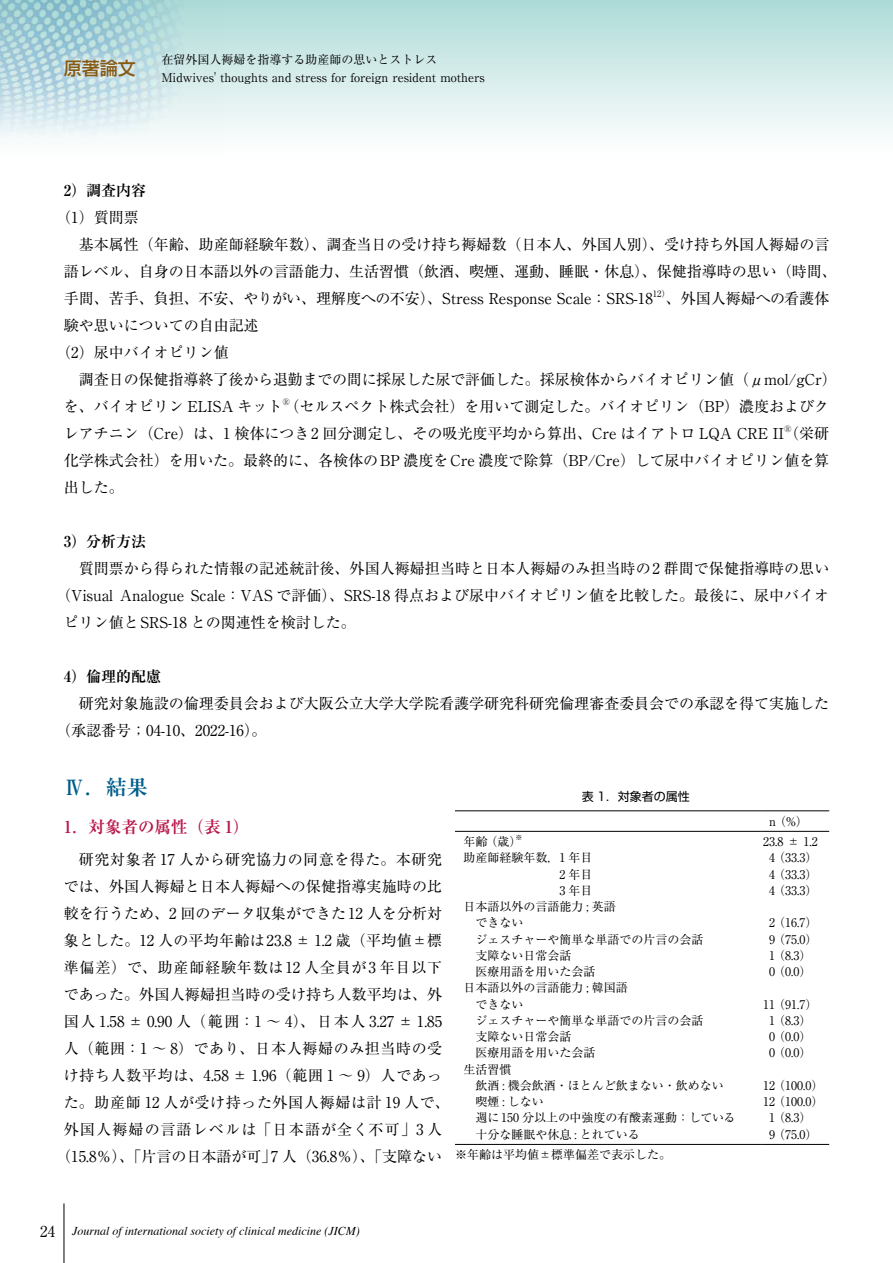
<style>
.page{position:relative;width:893px;height:1263px;background:#fff}
.page>*{position:absolute;margin:0;border:0;box-sizing:border-box;transform-origin:0 0}
.t1{font:700 21px "Ryumin Pro";color:#005d8b}
.t2{font:500 18px "Shin Go Pro";color:#875a14}
.t3{font:700 16.5px "Ryumin Pro";color:#b81649}
.t4{font:15px/27px "Ryumin Pro";color:#000}
.t5{font:15px "Ryumin Pro";letter-spacing:.055em;color:#000}
.t6{font:15px "Ryumin Pro";letter-spacing:.05em;color:#000}
.t7{font:15px "Ryumin Pro";letter-spacing:.02em;color:#000}
.t8{font:15px "Ryumin Pro";letter-spacing:.045em;color:#000}
.t9{font:15px "Ryumin Pro";letter-spacing:.08em;color:#000}
.t10{font:700 15px "Ryumin Pro";color:#000}
.t11{font:12px/16.2px "Ryumin Pro";color:#000}
.t12{font:italic 12px "Times";color:#000}
.t13{font:12px "Shin Go Pro";color:#000}
.t14{font:8.7px "Ryumin Pro";color:#000}
.t15{font:7.05px "Ryumin Pro";color:#000}
.s1{font-family:"Ryumin Pro";font-style:normal;font-size:15px}
</style>
<div class="page">
<div style="left:0;top:0;width:893px;height:157px;background:linear-gradient(to bottom,#addbd8,#fff)"></div>
<img style="left:0;top:0;width:222px;height:157px">
<hr style="left:64px;top:1203px;width:1px;height:60px;background:#000">
<svg style="left:54px;top:48px;width:92px;height:40px;background:#c1dde4"></svg>
<hr style="left:455px;top:810px;width:306px;height:1px;background:#000">
<hr style="left:761px;top:810px;width:68px;height:1px;background:#000">
<hr style="left:455px;top:831px;width:306px;height:1px;background:#000">
<hr style="left:761px;top:831px;width:68px;height:1px;background:#000">
<hr style="left:455px;top:1144px;width:306px;height:1px;background:#000">
<hr style="left:761px;top:1144px;width:68px;height:1px;background:#000">
<p class="t2" style="left:64px;top:53px;width:73px">原著論文</p>
<p class="t11" style="left:162px;top:49px;width:325px;line-height:18px">在留外国人褥婦を指導する助産師の思いとストレス<br>Midwives' thoughts and stress for foreign resident mothers</p>
<p class="t10" style="left:64px;top:179px;width:84px">2）調査内容</p>
<p class="t4" style="left:56px;top:203px;width:84px">（1）質問票</p>
<p class="t4" style="left:79px;top:230px;width:752px">基本属性（年齢、助産師経験年数）、調査当日の受け持ち褥婦数（日本人、外国人別）、受け持ち外国人褥婦の言</p>
<p class="t4" style="left:64px;top:257px;width:775px">語レベル、自身の日本語以外の言語能力、生活習慣（飲酒、喫煙、運動、睡眠・休息）、保健指導時の思い（時間、</p>
<p class="t4" style="left:64px;top:284px;width:590px">手間、苦手、負担、不安、やりがい、理解度への不安）、Stress Response Scale：SRS-18</p>
<p class="t14" style="left:653px;top:287px;width:19px">12）</p>
<p class="t4" style="left:666px;top:284px;width:165px">、外国人褥婦への看護体</p>
<p class="t4" style="left:56px;top:311px;width:204px;text-indent:8px">験や思いについての自由記述（2）尿中バイオピリン値</p>
<p class="t4" style="left:64px;top:365px;width:774px;text-indent:15px">調査日の保健指導終了後から退勤までの間に採尿した尿で評価した。採尿検体からバイオピリン値（μmol/gCr）を、バイオピリン ELISA キット（セルスペクト株式会社）を用いて測定した。バイオピリン（BP）濃度およびク</p>
<p class="t14" style="left:282px;top:395px;width:9px">®</p>
<p class="t4" style="left:64px;top:419px;width:767px">レアチニン（Cre）は、1 検体につき2 回分測定し、その吸光度平均から算出、Cre はイアトロ LQA CRE II（栄研</p>
<p class="t14" style="left:784px;top:422px;width:9px">®</p>
<p class="t4" style="left:64px;top:446px;width:767px">化学株式会社）を用いた。最終的に、各検体のBP 濃度をCre 濃度で除算（BP/Cre）して尿中バイオピリン値を算出した。</p>
<p class="t10" style="left:64px;top:530px;width:84px">3）分析方法</p>
<p class="t4" style="left:79px;top:554px;width:752px">質問票から得られた情報の記述統計後、外国人褥婦担当時と日本人褥婦のみ担当時の2 群間で保健指導時の思い</p>
<p class="t4" style="left:56px;top:581px;width:774px">（Visual Analogue Scale：VAS で評価）、SRS-18 得点および尿中バイオピリン値を比較した。最後に、尿中バイオ</p>
<p class="t4" style="left:64px;top:608px;width:294px">ピリン値とSRS-18 との関連性を検討した。</p>
<p class="t10" style="left:64px;top:665px;width:99px">4）倫理的配慮</p>
<p class="t4" style="left:56px;top:689px;width:774px;text-indent:22px">研究対象施設の倫理委員会および大阪公立大学大学院看護学研究科研究倫理審査委員会での承認を得て実施した（承認番号；04-10、2022-16）。</p>
<h1 class="t1" style="left:64px;top:771px;width:85px">Ⅳ．結果</h1>
<p class="t3" style="left:64px;top:814px;width:187px">1．対象者の属性（表 1）</p>
<p class="t8" style="left:79px;top:847px;width:365px">研究対象者 17 人から研究協力の同意を得た。本研究</p>
<p class="t4" style="left:64px;top:871px;width:380px">では、外国人褥婦と日本人褥婦への保健指導実施時の比</p>
<p class="t4" style="left:64px;top:898px;width:380px">較を行うため、2 回のデータ収集ができた12 人を分析対</p>
<p class="t7" style="left:64px;top:928px;width:380px">象とした。12 人の平均年齢は23.8 ± 1.2 歳（平均値±標</p>
<p class="t5" style="left:64px;top:955px;width:380px">準偏差）で、助産師経験年数は12 人全員が3 年目以下</p>
<p class="t4" style="left:64px;top:979px;width:380px">であった。外国人褥婦担当時の受け持ち人数平均は、外</p>
<p class="t5" style="left:64px;top:1009px;width:380px">国人 1.58 ± 0.90 人（範囲：1 〜 4）、日本人 3.27 ± 1.85</p>
<p class="t6" style="left:64px;top:1036px;width:380px">人（範囲：1 〜 8）であり、日本人褥婦のみ担当時の受</p>
<p class="t5" style="left:64px;top:1063px;width:380px">け持ち人数平均は、4.58 ± 1.96（範囲 1 〜 9）人であっ</p>
<p class="t6" style="left:64px;top:1090px;width:387px">た。助産師 12 人が受け持った外国人褥婦は計 19 人で、</p>
<p class="t9" style="left:64px;top:1117px;width:380px">外国人褥婦の言語レベルは「日本語が全く不可」3 人</p>
<p class="t4" style="left:56px;top:1141px;width:387px">（15.8％）、「片言の日本語が可」7 人（36.8％）、「支障ない</p>
<p class="t13" style="left:582px;top:786px;width:110px">表 1．対象者の属性</p>
<p class="t11" style="left:769px;top:812px;width:40px">n（%）</p>
<p class="t11" style="left:463px;top:833px;width:59px">年齢（歳）</p>
<p class="t15" style="left:515px;top:832px;width:8px">※</p>
<p class="t11" style="left:763px;top:833px;width:56px">23.8 ± 1.2</p>
<p class="t11" style="left:463px;top:849px;width:130px">助産師経験年数，1 年目</p>
<p class="t11" style="left:769px;top:849px;width:50px">4（33.3）</p>
<p class="t11" style="left:559px;top:865px;width:34px">2 年目</p>
<p class="t11" style="left:769px;top:865px;width:50px">4（33.3）</p>
<p class="t11" style="left:559px;top:881px;width:34px">3 年目</p>
<p class="t11" style="left:769px;top:881px;width:50px">4（33.3）</p>
<p class="t11" style="left:475px;top:898px;width:142px;text-indent:-12px">日本語以外の言語能力 ; 英語できない</p>
<p class="t11" style="left:769px;top:914px;width:50px">2（16.7）</p>
<p class="t11" style="left:475px;top:930px;width:229px">ジェスチャーや簡単な単語での片言の会話</p>
<p class="t11" style="left:769px;top:930px;width:50px">9（75.0）</p>
<p class="t11" style="left:475px;top:946px;width:97px">支障ない日常会話</p>
<p class="t11" style="left:769px;top:946px;width:44px">1（8.3）</p>
<p class="t11" style="left:475px;top:963px;width:121px">医療用語を用いた会話</p>
<p class="t11" style="left:769px;top:963px;width:44px">0（0.0）</p>
<p class="t11" style="left:475px;top:979px;width:154px;text-indent:-12px">日本語以外の言語能力 ; 韓国語できない</p>
<p class="t11" style="left:763px;top:995px;width:56px">11（91.7）</p>
<p class="t11" style="left:475px;top:1011px;width:229px">ジェスチャーや簡単な単語での片言の会話</p>
<p class="t11" style="left:769px;top:1011px;width:44px">1（8.3）</p>
<p class="t11" style="left:475px;top:1028px;width:97px">支障ない日常会話</p>
<p class="t11" style="left:769px;top:1028px;width:44px">0（0.0）</p>
<p class="t11" style="left:475px;top:1044px;width:121px">医療用語を用いた会話</p>
<p class="t11" style="left:769px;top:1044px;width:44px">0（0.0）</p>
<p class="t11" style="left:475px;top:1060px;width:250px;text-indent:-12px">生活習慣<br>飲酒 : 機会飲酒・ほとんど飲まない・飲めない</p>
<p class="t11" style="left:763px;top:1076px;width:62px">12（100.0）</p>
<p class="t11" style="left:475px;top:1093px;width:70px">喫煙 : しない</p>
<p class="t11" style="left:763px;top:1093px;width:62px">12（100.0）</p>
<p class="t11" style="left:475px;top:1109px;width:262px">週に150 分以上の中強度の有酸素運動：している</p>
<p class="t11" style="left:769px;top:1109px;width:44px">1（8.3）</p>
<p class="t11" style="left:475px;top:1125px;width:166px">十分な睡眠や休息 : とれている</p>
<p class="t11" style="left:769px;top:1125px;width:50px">9（75.0）</p>
<p class="t11" style="left:455px;top:1146px;width:217px">※年齢は平均値±標準偏差で表示した。</p>
<p class="t12" style="left:40px;top:1220px;width:321px"><span class="s1">24</span> Journal of international society of clinical medicine (JICM)</p>
</div>
